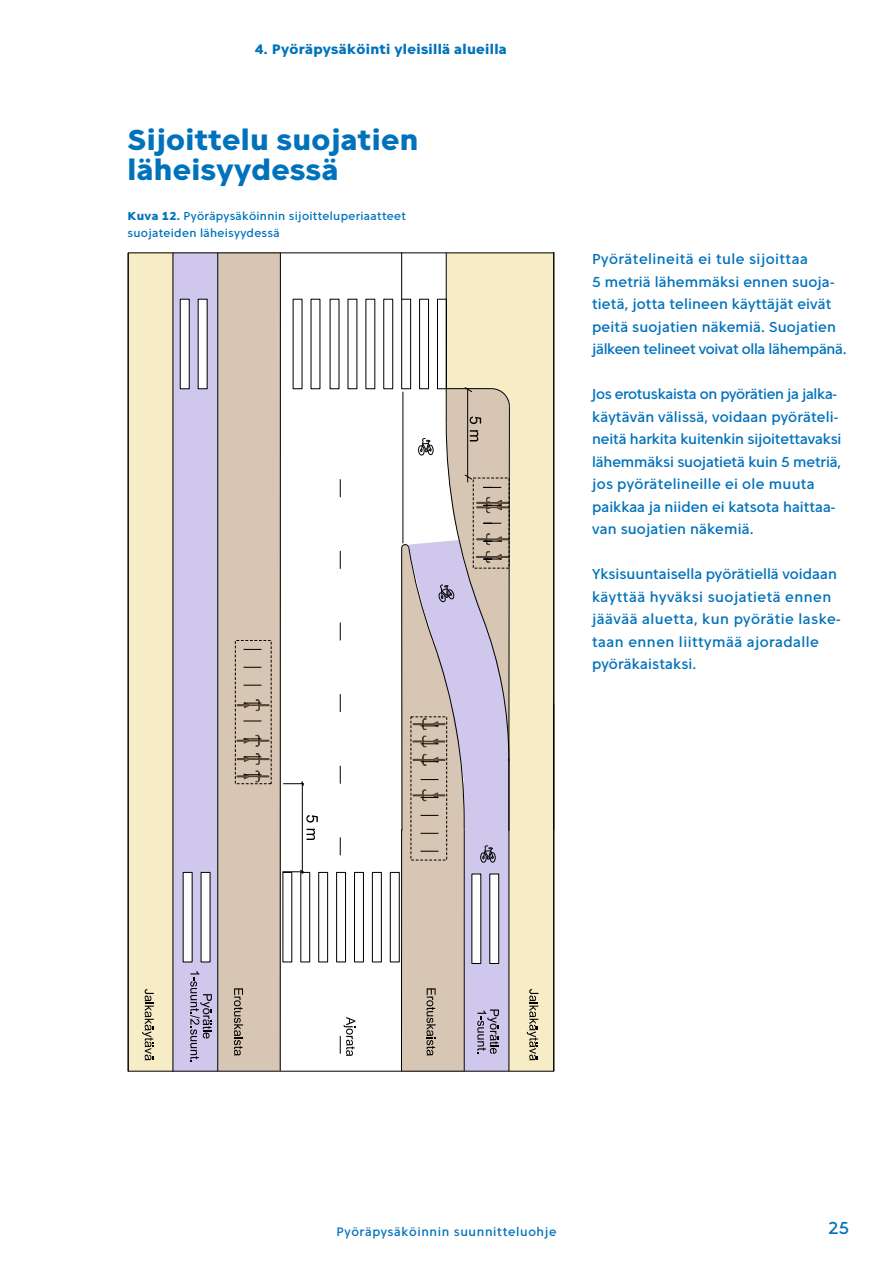
<style>
.page{position:relative;width:893px;height:1263px;background:#fff}
.page>*{position:absolute;margin:0;border:0;box-sizing:border-box;transform-origin:0 0}
._01_Alaotsikko2{font:700 30px/30px "Helsinki Avoin Sans";letter-spacing:.01em;color:#0072bc}
.t1{font:18px "Helsinki Avoin Sans";color:#0072bc}
._01_Leipis{font:15px/22.5px "Helsinki Avoin Sans";letter-spacing:.01em;color:#0072bc}
._01_Leipis-2{font:15px/22.5px "Helsinki Avoin Sans";letter-spacing:.03em;color:#0072bc}
._04_Taulukkotyyli_Ot{font:700 14.25px "Helsinki Avoin Sans";letter-spacing:.02em;color:#0072bc}
.t2{font:12.75px "Helsinki Avoin Sans";letter-spacing:.05em;color:#0072bc}
._01_Kuvateksti{font:12px/16.5px "Helsinki Avoin Sans";letter-spacing:.025em;color:#0072bc}
.s1{font-weight:700}
</style>
<div class="page">
<div style="left:128px;top:252px;width:45px;height:819px;background:#f6ecc6"></div>
<div style="left:218px;top:253px;width:62px;height:818px;background:#d6c6b3"></div>
<div style="left:446px;top:252px;width:107px;height:817px;background:#f6ecc6"></div>
<div style="left:301px;top:872px;width:9px;height:90px;border:1px solid #000001"></div>
<div style="left:319px;top:872px;width:9px;height:90px;border:1px solid #000001"></div>
<div style="left:337px;top:872px;width:9px;height:90px;border:1px solid #000001"></div>
<div style="left:354px;top:872px;width:9px;height:90px;border:1px solid #000001"></div>
<div style="left:372px;top:872px;width:9px;height:90px;border:1px solid #000001"></div>
<div style="left:390px;top:872px;width:9px;height:90px;border:1px solid #000001"></div>
<div style="left:420px;top:299px;width:9px;height:90px;border:1px solid #000001"></div>
<div style="left:437px;top:299px;width:9px;height:90px;border:1px solid #000001"></div>
<div style="left:402px;top:299px;width:9px;height:90px;border:1px solid #000001"></div>
<div style="left:384px;top:299px;width:9px;height:90px;border:1px solid #000001"></div>
<svg style="left:340px;top:837px;width:1px;height:18px"></svg>
<svg style="left:340px;top:766px;width:1px;height:18px"></svg>
<svg style="left:340px;top:694px;width:1px;height:18px"></svg>
<svg style="left:340px;top:622px;width:1px;height:18px"></svg>
<svg style="left:340px;top:551px;width:1px;height:18px"></svg>
<svg style="left:340px;top:479px;width:1px;height:18px"></svg>
<hr style="left:401px;top:252px;width:1px;height:47px;background:#000001">
<hr style="left:280px;top:253px;width:1px;height:818px;background:#000">
<svg style="left:237px;top:771px;width:32px;height:11px"></svg>
<svg style="left:237px;top:754px;width:32px;height:11px"></svg>
<svg style="left:237px;top:735px;width:32px;height:12px"></svg>
<svg style="left:244px;top:721px;width:17px;height:1px"></svg>
<svg style="left:237px;top:700px;width:32px;height:11px"></svg>
<svg style="left:244px;top:685px;width:17px;height:1px"></svg>
<svg style="left:244px;top:667px;width:17px;height:1px"></svg>
<svg style="left:244px;top:649px;width:17px;height:1px"></svg>
<div style="left:235px;top:640px;width:36px;height:144px;border:1px dashed #000"></div>
<hr style="left:302px;top:781px;width:1px;height:93px;background:#010000">
<svg style="left:283px;top:782px;width:21px;height:4px"></svg>
<hr style="left:553px;top:252px;width:1px;height:577px;background:#010000">
<hr style="left:446px;top:253px;width:1px;height:170px;background:#010000">
<svg style="left:282px;top:869px;width:22px;height:4px"></svg>
<svg style="left:234px;top:988px;width:9px;height:68px"></svg>
<svg style="left:173px;top:252px;width:45px;height:819px;background:#b5aec9"></svg>
<svg style="left:340px;top:1017px;width:15px;height:39px"></svg>
<svg style="left:142px;top:989px;width:12px;height:71px"></svg>
<svg style="left:527px;top:989px;width:11px;height:71px"></svg>
<svg style="left:306px;top:815px;width:12px;height:8px"></svg>
<svg style="left:307px;top:829px;width:8px;height:11px"></svg>
<svg style="left:401px;top:387px;width:109px;height:685px;background:#cabfc1"></svg>
<p class="_04_Taulukkotyyli_Ot" style="left:255px;top:39px;width:253px">4. Pyöräpysäköinti yleisillä alueilla</p>
<p class="_01_Alaotsikko2" style="left:128px;top:123px;width:292px">Sijoittelu suojatien läheisyydessä</p>
<p class="_01_Kuvateksti" style="left:128px;top:207px;width:280px"><span class="s1">Kuva 12.</span> Pyöräpysäköinnin sijoitteluperiaatteet suojateiden läheisyydessä</p>
<p class="_01_Leipis" style="left:592px;top:248px;width:256px">Pyörätelineitä ei tule sijoittaa<br>5 metriä lähemmäksi ennen suoja&shy;tietä, jotta telineen käyttäjät eivät peitä suojatien näkemiä. Suojatien jälkeen telineet voivat olla lähempänä.</p>
<p class="_01_Leipis" style="left:592px;top:383px;width:251px">Jos erotuskaista on pyörätien ja jalka&shy;käytävän välissä, voidaan pyöräteli&shy;neitä harkita kuitenkin sijoitettavaksi lähemmäksi suojatietä kuin 5 metriä, jos pyörätelineille ei ole muuta paikkaa ja niiden ei katsota haittaa&shy;van suojatien näkemiä.</p>
<p class="_01_Leipis-2" style="left:592px;top:563px;width:250px">Yksisuuntaisella pyörätiellä voidaan käyttää hyväksi suojatietä ennen jäävää aluetta, kun pyörätie laske&shy;taan ennen liittymää ajoradalle pyöräkaistaksi.</p>
<p class="t2" style="left:336px;top:1223px;width:222px">Pyöräpysäköinnin suunnitteluohje</p>
<p class="t1" style="left:828px;top:1217px;width:23px">25</p>
</div>
